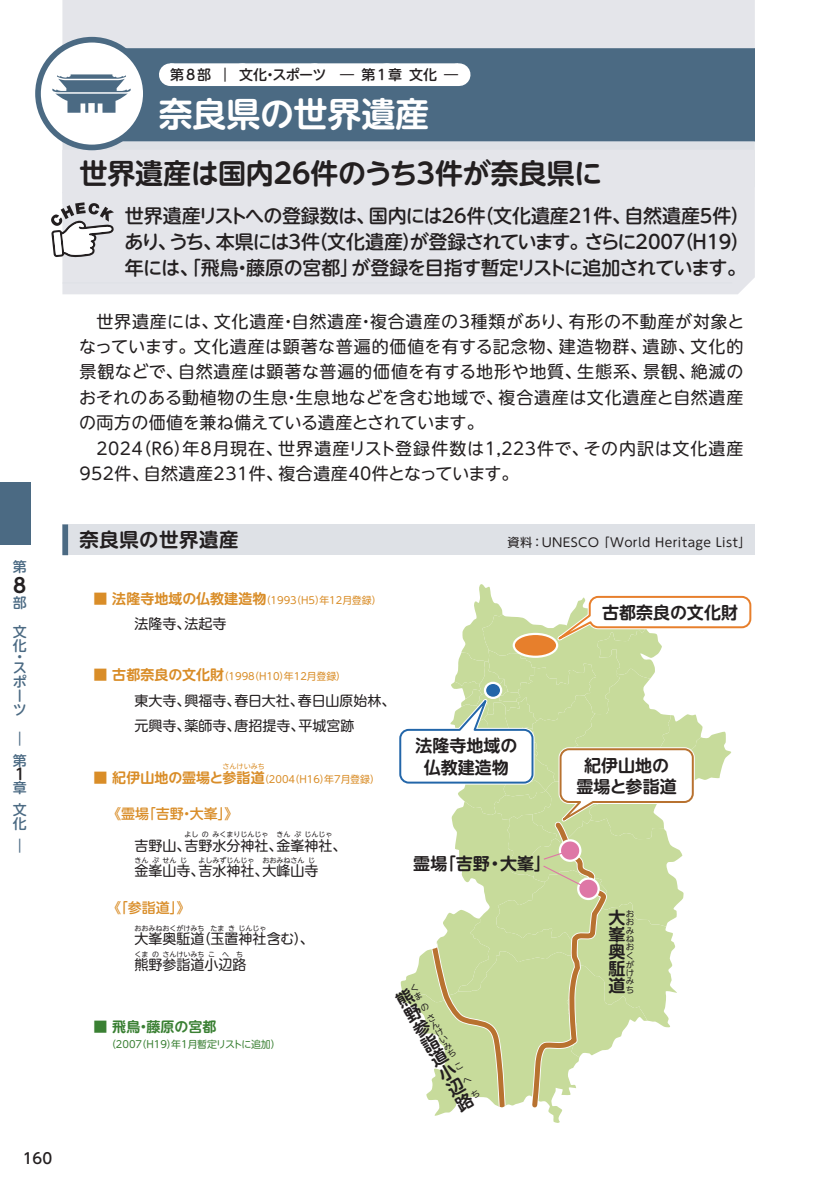
<style>
.page{position:relative;width:840px;height:1191px;background:#fff}
.page>*{position:absolute;margin:0;border:0;box-sizing:border-box;transform-origin:0 0}
.t1{font:500 62.4px "UD Shin M Go Pro";color:#4b6a83}
.t2{font:700 34px "UD Shin M Go Pro De";letter-spacing:-.005em;color:#fff}
.t3{font:700 28px "UD Shin M Go Pro De";letter-spacing:-.005em;color:#231f20}
.t4{font:700 19.8px "UD Shin M Go Pro De";color:#231f20}
.t5{font:700 19.4px "UD Shin M Go Pro De";letter-spacing:.03em;color:#231f20}
.t6{font:500 19px/26px "UD Shin M Go Pro";letter-spacing:-.045em;color:#231f20;text-align:justify}
.t7{font:17px/25.4px "UD Shin M Go Pro";letter-spacing:.03em;color:#231f20;text-align:justify}
.t8{font:700 17px/17px "UD Shin M Go Pro De";color:#231f20;text-align:center}
.t9{font:500 15.6px "UD Shin M Go Pro";color:#231f20}
.t10{font:500 14.8px "UD Shin Go Pro";color:#231f20}
.t11{font:14px/25.6px "UD Shin M Go Pro";color:#231f20}
.t12{font:500 14px "UD Shin M Go Pro";color:#d98d28}
.t13{font:500 14px "UD Shin M Go Pro";color:#231f20}
.t14{font:500 14px/21.6px "UD Shin M Go Pro";color:#4b6a83}
.t15{font:700 14px "UD Shin M Go Pro De";color:#d98d28}
.t16{font:700 14px "UD Shin M Go Pro De";color:#3a8033}
.t17{font:12.2px "UD Shin M Go Pro";letter-spacing:.03em;color:#231f20}
.t18{font:10px "UD Shin M Go Pro";color:#d98d28}
.t19{font:10px "UD Shin M Go Pro";color:#3a8033}
.t20{font:8.6px/8.4px "UD Shin M Go Pro";color:#231f20}
.t21{font:7px "UD Shin M Go Pro";color:#231f20}
.t22{font:7px "UD Shin M Go Pro";color:#d98d28}
.s1{font-family:"UD Shin M Go Pro De";font-weight:700;font-size:14px}
</style>
<div class="page">
<div style="left:62px;top:48px;width:692px;height:40px;background:#4b6a83"></div>
<div style="left:62px;top:0;width:692px;height:48px;background:#e4e5ea"></div>
<div style="left:170px;top:63px;width:288px;height:23px;background:#fff"></div>
<svg style="left:242px;top:63px;width:180px;height:1px"></svg>
<svg style="left:458px;top:63px;width:1px;height:23px"></svg>
<div style="left:62px;top:88px;width:692px;height:54px;background:#4b6a83"></div>
<div style="left:62px;top:142px;width:692px;height:8px;background:#dee1e6"></div>
<div style="left:62px;top:150px;width:692px;height:144px;background:#e4e5ea"></div>
<hr style="left:62px;top:283px;width:669px;height:1px;background:#dee1e6">
<div style="left:62px;top:524px;width:692px;height:31px;background:#dee1e6"></div>
<div style="left:62px;top:524px;width:6px;height:31px;background:#4b6a83"></div>
<svg style="left:51px;top:202px;width:63px;height:56px"></svg>
<div style="left:38px;top:40px;width:108px;height:107px;background:#fff;border-radius:50%"></div>
<svg style="left:52px;top:74px;width:79px;height:39px"></svg>
<div style="left:35px;top:37px;width:114px;height:113px;border:6px solid #4b6a83;border-radius:50%"></div>
<svg style="left:397px;top:584px;width:355px;height:539px"></svg>
<h1 class="t1" style="left:-11px;top:462px;width:64px">█</h1>
<p class="t14" style="left:13px;top:555px;width:15px">第</p>
<p class="t14" style="left:13px;top:588px;width:15px;line-height:28.6px">部文</p>
<p class="t14" style="left:13px;top:639px;width:15px;line-height:10.8px">化・ス</p>
<p class="t14" style="left:13px;top:673px;width:15px;line-height:14.2px">ポーツ</p>
<p class="t14" style="left:13px;top:727px;width:15px">︱第</p>
<p class="t9" style="left:15px;top:762px;width:12px">1</p>
<p class="t14" style="left:13px;top:776px;width:15px">章文</p>
<p class="t14" style="left:13px;top:812px;width:15px">化︱</p>
<p class="t4" style="left:13px;top:569px;width:15px">8</p>
<p class="t10" style="left:23px;top:1146px;width:31px">160</p>
<p class="t13" style="left:170px;top:64px;width:289px">第8部 ｜ 文化・スポーツ ― 第1章 文化 ―</p>
<h2 class="t2" style="left:159px;top:87px;width:272px">奈良県の世界遺産</h2>
<h3 class="t3" style="left:79px;top:150px;width:524px">世界遺産は国内26件のうち3件が奈良県に</h3>
<p class="t6" style="left:124px;top:202px;width:626px">世界遺産リストへの登録数は、国内には26件（文化遺産21件、自然遺産5件）あり、うち、本県には3件（文化遺産）が登録されています。さらに2007（H19）年には、「飛鳥・藤原の宮都」が登録を目指す暫定リストに追加されています。</p>
<p class="t7" style="left:79px;top:308px;width:666px;text-indent:17px">世界遺産には、文化遺産・自然遺産・複合遺産の3種類があり、有形の不動産が対象となっています。文化遺産は顕著な普遍的価値を有する記念物、建造物群、遺跡、文化的景観などで、自然遺産は顕著な普遍的価値を有する地形や地質、生態系、景観、絶滅のおそれのある動植物の生息・生息地などを含む地域で、複合遺産は文化遺産と自然遺産の両方の価値を兼ね備えている遺産とされています。</p>
<p class="t7" style="left:79px;top:434px;width:665px;text-indent:17px">2024（R6）年8月現在、世界遺産リスト登録件数は1,223件で、その内訳は文化遺産<br>952件、自然遺産231件、複合遺産40件となっています。</p>
<p class="t5" style="left:79px;top:524px;width:160px">奈良県の世界遺産</p>
<p class="t17" style="left:507px;top:532px;width:244px">資料：UNESCO「World Heritage List」</p>
<p class="t18" style="left:94px;top:592px;width:289px"><span class="s1">■ 法隆寺地域の仏教建造物</span>（1993（H5）年12月登録）</p>
<p class="t11" style="left:134px;top:610px;width:93px">法隆寺、法起寺</p>
<p class="t18" style="left:94px;top:668px;width:253px"><span class="s1">■ 古都奈良の文化財</span>（1998（H10）年12月登録）</p>
<p class="t11" style="left:134px;top:687px;width:262px">東大寺、興福寺、春日大社、春日山原始林、元興寺、薬師寺、唐招提寺、平城宮跡</p>
<p class="t15" style="left:94px;top:766px;width:172px">■ 紀伊山地の霊場と参詣道</p>
<p class="t22" style="left:222px;top:761px;width:44px">さんけいみち</p>
<p class="t18" style="left:259px;top:770px;width:122px">（2004（H16）年7月登録）</p>
<p class="t12" style="left:94px;top:802px;width:146px">　 《霊場「吉野・大峯」》</p>
<p class="t11" style="left:134px;top:831px;width:213px">吉野山、吉野水分神社、金峯神社、</p>
<p class="t21" style="left:184px;top:829px;width:15px">よし</p>
<p class="t21" style="left:202px;top:829px;width:8px">の</p>
<p class="t21" style="left:212px;top:829px;width:58px">みくまりじんじゃ</p>
<p class="t21" style="left:276px;top:829px;width:15px">きん</p>
<p class="t21" style="left:294px;top:829px;width:8px">ぷ</p>
<p class="t21" style="left:304px;top:829px;width:29px">じんじゃ</p>
<p class="t11" style="left:134px;top:857px;width:185px">金峯山寺、吉水神社、大峰山寺</p>
<p class="t21" style="left:134px;top:854px;width:15px">きん</p>
<p class="t21" style="left:152px;top:854px;width:8px">ぷ</p>
<p class="t21" style="left:162px;top:854px;width:15px">せん</p>
<p class="t21" style="left:180px;top:854px;width:8px">じ</p>
<p class="t21" style="left:198px;top:854px;width:57px">よしみずじんじゃ</p>
<p class="t21" style="left:262px;top:854px;width:43px">おおみねさん</p>
<p class="t21" style="left:308px;top:854px;width:8px">じ</p>
<p class="t12" style="left:94px;top:896px;width:98px">　 《「参詣道」》</p>
<p class="t11" style="left:134px;top:925px;width:71px">大峯奥駈道</p>
<p class="t21" style="left:134px;top:922px;width:71px">おおみねおくがけみち</p>
<p class="t21" style="left:210px;top:922px;width:15px">たま</p>
<p class="t21" style="left:228px;top:922px;width:8px">き</p>
<p class="t21" style="left:238px;top:922px;width:29px">じんじゃ</p>
<p class="t11" style="left:134px;top:951px;width:113px">熊野参詣道小辺路</p>
<p class="t11" style="left:197px;top:925px;width:118px">（玉置神社含む）、</p>
<p class="t21" style="left:134px;top:948px;width:15px">くま</p>
<p class="t21" style="left:152px;top:948px;width:8px">の</p>
<p class="t21" style="left:162px;top:948px;width:43px">さんけいみち</p>
<p class="t21" style="left:208px;top:948px;width:8px">こ</p>
<p class="t21" style="left:222px;top:948px;width:8px">へ</p>
<p class="t21" style="left:236px;top:948px;width:8px">ち</p>
<p class="t8" style="left:415px;top:734px;width:103px;line-height:21.2px">法隆寺地域の仏教建造物</p>
<p class="t8" style="left:413px;top:854px;width:139px">霊場「吉野・大峯」</p>
<p class="t16" style="left:94px;top:1015px;width:124px">■ 飛鳥・藤原の宮都</p>
<p class="t19" style="left:106px;top:1036px;width:175px">（2007（H19）年1月暫定リストに追加）</p>
<p class="t8" style="left:392px;top:994px;width:10px;text-align:justify;rotate:-30deg">熊野参詣道小辺路</p>
<p class="t20" style="left:429px;top:1023px;width:6px;text-align:justify;rotate:-30deg">んけいみち</p>
<p class="t8" style="left:601px;top:603px;width:137px">古都奈良の文化財</p>
<p class="t8" style="left:576px;top:754px;width:101px;line-height:21.2px">紀伊山地の霊場と参詣道</p>
<p class="t8" style="left:608px;top:908px;width:18px;text-align:justify">大峯奥駈道</p>
<p class="t20" style="left:625px;top:908px;width:10px">おおみねおくがけみち</p>
</div>
